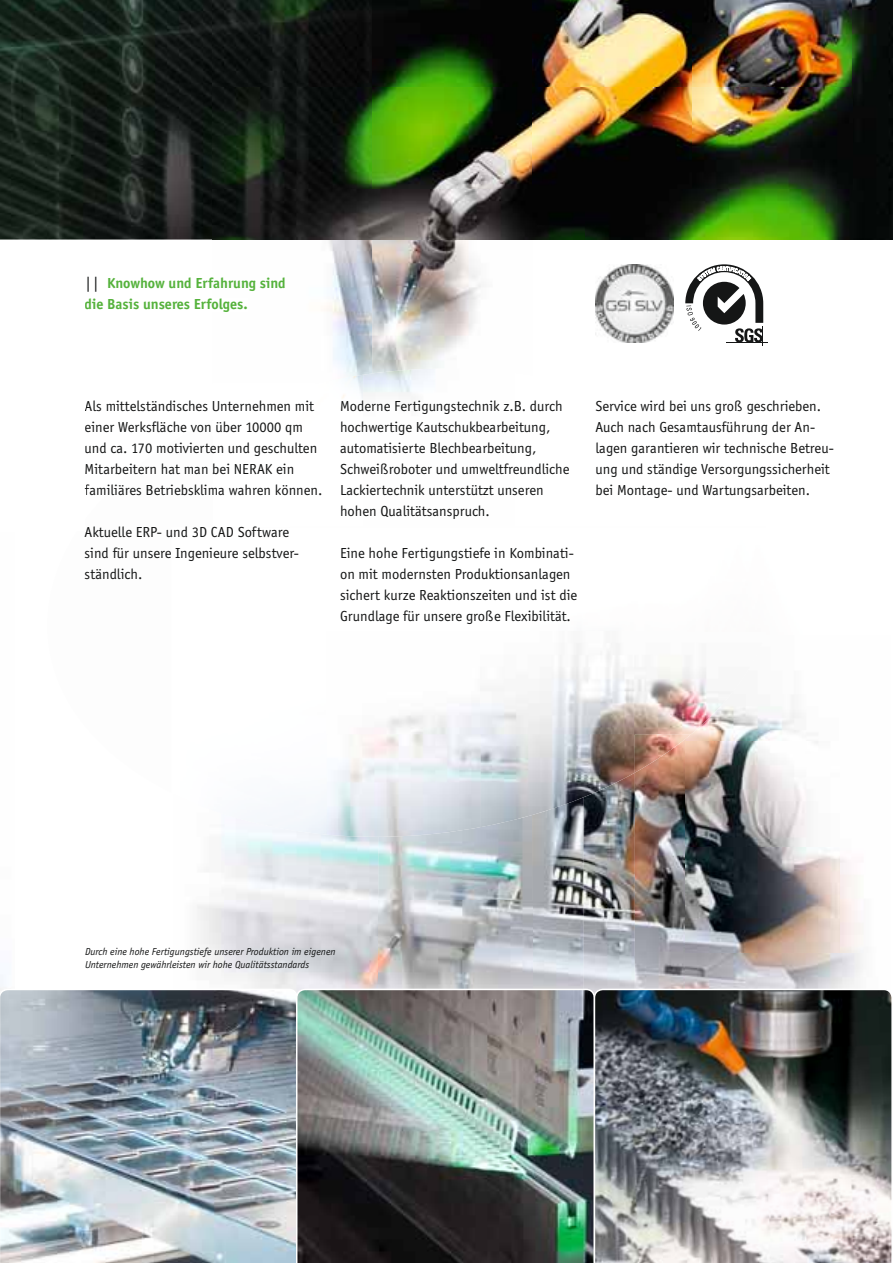
<style>
.page{position:relative;width:893px;height:1263px;background:#fff}
.page>*{position:absolute;margin:0;border:0;box-sizing:border-box;transform-origin:0 0}
.t1{font:15px/21px "Officina Sans";color:#151616}
.t2{font:700 15px/21px "Officina Sans";color:#55b23c}
.t3{font:italic 10.5px/12.6px "Officina Sans";color:#151616}
.s1{font-weight:400;color:#151616}
</style>
<div class="page">
<img style="left:0;top:0;width:213px;height:240px">
<img style="left:686px;top:706px;width:156px;height:283px">
<img style="left:635px;top:773px;width:51px;height:216px">
<img style="left:583px;top:773px;width:52px;height:216px">
<img style="left:225px;top:827px;width:307px;height:162px">
<img style="left:532px;top:827px;width:51px;height:162px">
<img style="left:372px;top:643px;width:394px;height:91px">
<div style="left:209px;top:794px;width:118px;height:41px;background:#f6f8fc"></div>
<img style="left:327px;top:734px;width:154px;height:103px">
<img style="left:481px;top:734px;width:153px;height:93px">
<img style="left:634px;top:734px;width:57px;height:39px">
<img style="left:0;top:989px;width:296px;height:274px">
<img style="left:296px;top:989px;width:298px;height:274px">
<img style="left:594px;top:989px;width:298px;height:274px">
<img style="left:326px;top:240px;width:46px;height:135px">
<img style="left:372px;top:240px;width:109px;height:129px">
<img style="left:852px;top:0;width:41px;height:240px">
<img style="left:213px;top:0;width:639px;height:240px">
<img style="left:342px;top:375px;width:21px;height:24px">
<hr style="left:727px;top:342px;width:41px;height:1px;background:#151616">
<svg style="left:685px;top:264px;width:79px;height:81px"></svg>
<img style="left:595px;top:264px;width:78px;height:78px">
<p class="t2" style="left:85px;top:273px;width:203px"><span class="s1">||</span> Knowhow und Erfahrung sind die Basis unseres Erfolges.</p>
<p class="t1" style="left:85px;top:397px;width:239px">Als mittelständisches Unternehmen mit einer Werksfläche von über 10000 qm und ca. 170 motivierten und geschulten Mitarbeitern hat man bei NERAK ein familiäres Betriebsklima wahren können.</p>
<p class="t1" style="left:85px;top:523px;width:216px">Aktuelle ERP- und 3D CAD Software sind für unsere Ingenieure selbstver&shy;ständlich.</p>
<p class="t1" style="left:340px;top:397px;width:231px">Moderne Fertigungstechnik z.B. durch hochwertige Kautschukbearbeitung, automatisierte Blechbearbeitung, Schweißroboter und umweltfreundliche Lackiertechnik unterstützt unseren hohen Qualitätsanspruch.</p>
<p class="t1" style="left:340px;top:544px;width:239px">Eine hohe Fertigungstiefe in Kombinati&shy;on mit modernsten Produktions anlagen sichert kurze Reaktionszeiten und ist die Grundlage für unsere große Flexibilität.</p>
<p class="t1" style="left:595px;top:397px;width:240px">Service wird bei uns groß geschrieben.<br>Auch nach Gesamtausführung der An&shy;lagen garantieren wir technische Betreu&shy;ung und ständige Versorgungssicherheit bei Montage- und Wartungsarbeiten.</p>
<p class="t3" style="left:85px;top:946px;width:252px">Durch eine hohe Fertigungstiefe unserer Produktion im eigenen<br>Unternehmen gewährleisten wir hohe Qualitätsstandards</p>
</div>
